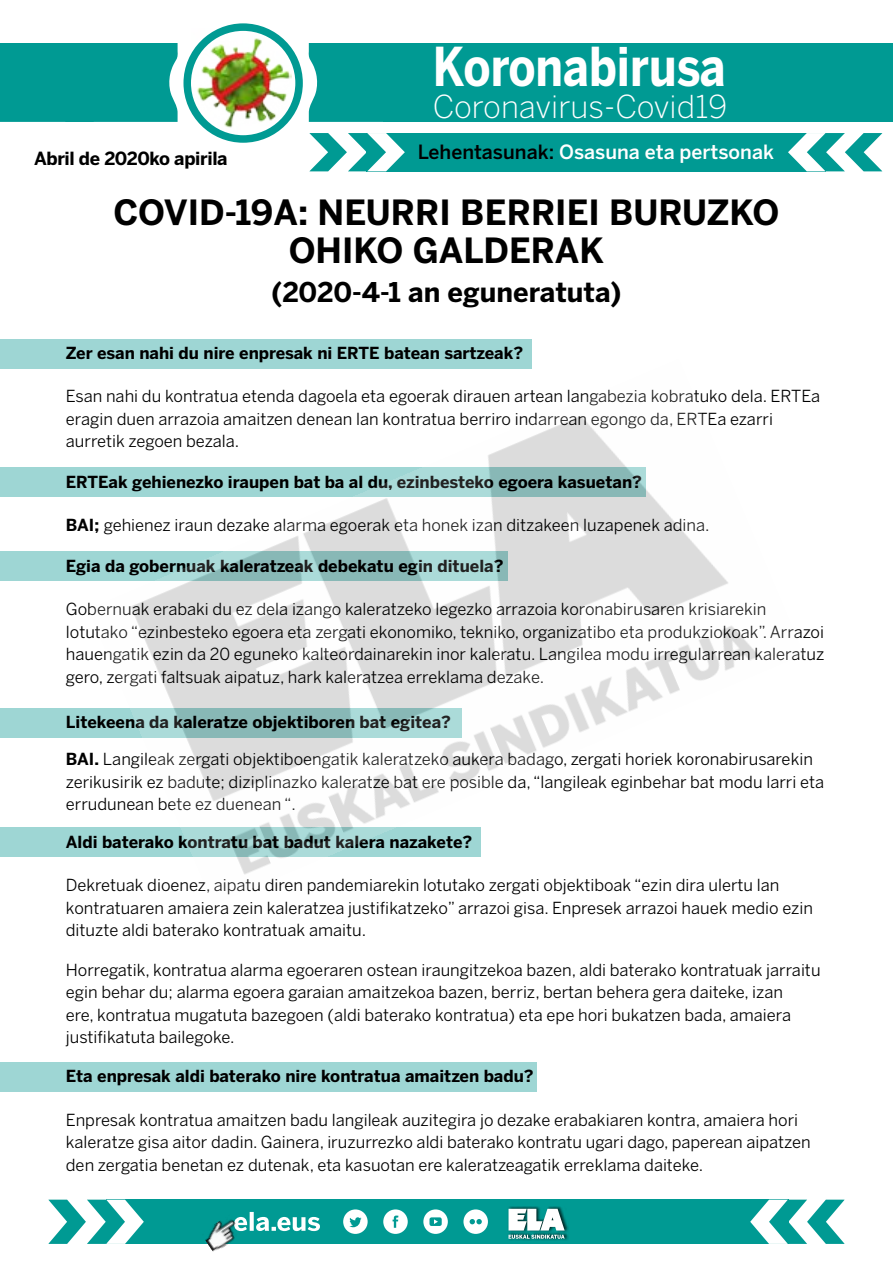
<style>
.page{position:relative;width:893px;height:1263px;background:#fff}
.page>*{position:absolute;margin:0;border:0;box-sizing:border-box;transform-origin:0 0}
.t1{font:700 53.1px "Benton Sans";color:#fff;scale:.84 1}
.t2{font:700 34.5px/38px "Benton Sans";color:#000;text-align:center}
.t3{font:300 31.35px "Benton Sans";color:#fff}
.t4{font:700 27px "Benton Sans";color:#000}
.t5{font:500 19.5px "Benton Sans";color:#fff}
.t6{font:700 18px "Benton Sans";letter-spacing:-.02em;color:#000}
.t7{font:16.5px/22.5px "Benton Sans";color:#000}
.t8{font:700 16.5px "Benton Sans";color:#000}
.s1{color:#000}
.s2{font-weight:700}
</style>
<div class="page">
<div style="left:0;top:339px;width:531px;height:30px;background:#9ed6d4"></div>
<div style="left:0;top:467px;width:645px;height:29px;background:#9ed6d4"></div>
<div style="left:0;top:551px;width:507px;height:29px;background:#9ed6d4"></div>
<div style="left:0;top:708px;width:461px;height:30px;background:#9ed6d4"></div>
<div style="left:0;top:827px;width:480px;height:30px;background:#9ed6d4"></div>
<div style="left:0;top:1062px;width:537px;height:30px;background:#9ed6d4"></div>
<div style="left:106px;top:1199px;width:682px;height:45px;background:#009a93"></div>
<svg style="left:750px;top:1199px;width:94px;height:45px"></svg>
<svg style="left:49px;top:1199px;width:95px;height:45px"></svg>
<div style="left:0;top:43px;width:178px;height:79px;background:#009a93"></div>
<div style="left:309px;top:43px;width:74px;height:79px;background:#009a93"></div>
<div style="left:383px;top:43px;width:510px;height:79px;background:#009a93"></div>
<img style="left:192px;top:28px;width:99px;height:106px">
<div style="left:183px;top:23px;width:120px;height:120px;border:8px solid #009a93;border-radius:50%"></div>
<div style="left:367px;top:133px;width:459px;height:38px;background:#009a93"></div>
<svg style="left:788px;top:133px;width:94px;height:38px"></svg>
<svg style="left:309px;top:133px;width:96px;height:38px"></svg>
<div style="left:508px;top:1206px;width:61px;height:34px;background:#000;opacity:.75"></div>
<svg style="left:508px;top:1209px;width:57px;height:30px;background:#9bc5c3"></svg>
<svg style="left:423px;top:1209px;width:25px;height:25px"></svg>
<svg style="left:463px;top:1209px;width:25px;height:25px"></svg>
<svg style="left:383px;top:1209px;width:25px;height:25px"></svg>
<svg style="left:343px;top:1209px;width:25px;height:25px"></svg>
<svg style="left:243px;top:1212px;width:77px;height:19px"></svg>
<img style="left:205px;top:1216px;width:38px;height:36px">
<img style="left:89px;top:359px;width:670px;height:515px">
<h1 class="t1" style="left:433px;top:35px;width:350px">Koronabirusa</h1>
<h3 class="t3" style="left:433px;top:88px;width:296px">Coronavirus-Covid19</h3>
<p class="t5" style="left:418px;top:140px;width:358px"><span class="s1">Lehentasunak:</span> Osasuna eta pertsonak</p>
<p class="t6" style="left:34px;top:148px;width:195px">Abril de 2020ko apirila</p>
<h2 class="t2" style="left:114px;top:193px;width:667px">COVID-19A: NEURRI BERRIEI BURUZKO<br>OHIKO GALDERAK</h2>
<h3 class="t4" style="left:271px;top:276px;width:352px">(2020-4-1 an eguneratuta)</h3>
<p class="t8" style="left:66px;top:343px;width:459px">Zer esan nahi du nire enpresak ni ERTE batean sartzeak?</p>
<p class="t7" style="left:66px;top:385px;width:756px">Esan nahi du kontratua etenda dagoela eta egoerak dirauen artean langabezia kobratuko dela. ERTEa eragin duen arrazoia amaitzen denean lan kontratua berriro indarrean egongo da, ERTEa ezarri aurretik zegoen bezala.</p>
<p class="t8" style="left:66px;top:472px;width:578px">ERTEak gehienezko iraupen bat ba al du, ezinbesteko egoera kasuetan?</p>
<p class="t7" style="left:66px;top:514px;width:645px"><span class="s2">BAI;</span> gehienez iraun dezake alarma egoerak eta honek izan ditzakeen luzapenek adina.</p>
<p class="t8" style="left:66px;top:556px;width:439px">Egia da gobernuak kaleratzeak debekatu egin dituela?</p>
<p class="t7" style="left:66px;top:598px;width:760px">Gobernuak erabaki du ez dela izango kaleratzeko legezko arrazoia koronabirusaren krisiarekin lotutako “ezinbesteko egoera eta zergati ekonomiko, tekniko, organizatibo eta produkziokoak”. Arrazoi hauengatik ezin da 20 eguneko kalteordainarekin inor kaleratu. Langilea modu irregularrean kaleratuz gero, zergati faltsuak aipatuz, hark kaleratzea erreklama dezake.</p>
<p class="t8" style="left:66px;top:712px;width:387px">Litekeena da kaleratze objektiboren bat egitea?</p>
<p class="t7" style="left:66px;top:748px;width:760px"><span class="s2">BAI.</span> Langileak zergati objektiboengatik kaleratzeko aukera badago, zergati horiek koronabirusarekin zerikusirik ez badute; diziplinazko kaleratze bat ere posible da, “langileak eginbehar bat modu larri eta errudunean bete ez duenean “.</p>
<p class="t8" style="left:66px;top:832px;width:408px">Aldi baterako kontratu bat badut kalera nazakete?</p>
<p class="t7" style="left:66px;top:874px;width:749px">Dekretuak dioenez, aipatu diren pandemiarekin lotutako zergati objektiboak “ezin dira ulertu lan kontratuaren amaiera zein kaleratzea justifikatzeko” arrazoi gisa. Enpresek arrazoi hauek medio ezin dituzte aldi baterako kontratuak amaitu.</p>
<p class="t7" style="left:66px;top:958px;width:756px">Horregatik, kontratua alarma egoeraren ostean iraungitzekoa bazen, aldi baterako kontratuak jarraitu egin behar du; alarma egoera garaian amaitzekoa bazen, berriz, bertan behera gera daiteke, izan<br>ere, kontratua mugatuta bazegoen (aldi baterako kontratua) eta epe hori bukatzen bada, amaiera justifikatuta bailegoke.</p>
<p class="t8" style="left:66px;top:1066px;width:469px">Eta enpresak aldi baterako nire kontratua amaitzen badu?</p>
<p class="t7" style="left:66px;top:1108px;width:746px">Enpresak kontratua amaitzen badu langileak auzitegira jo dezake erabakiaren kontra, amaiera hori kaleratze gisa aitor dadin. Gainera, iruzurrezko aldi baterako kontratu ugari dago, paperean aipatzen den zergatia benetan ez dutenak, eta kasuotan ere kaleratzeagatik erreklama daiteke.</p>
</div>
